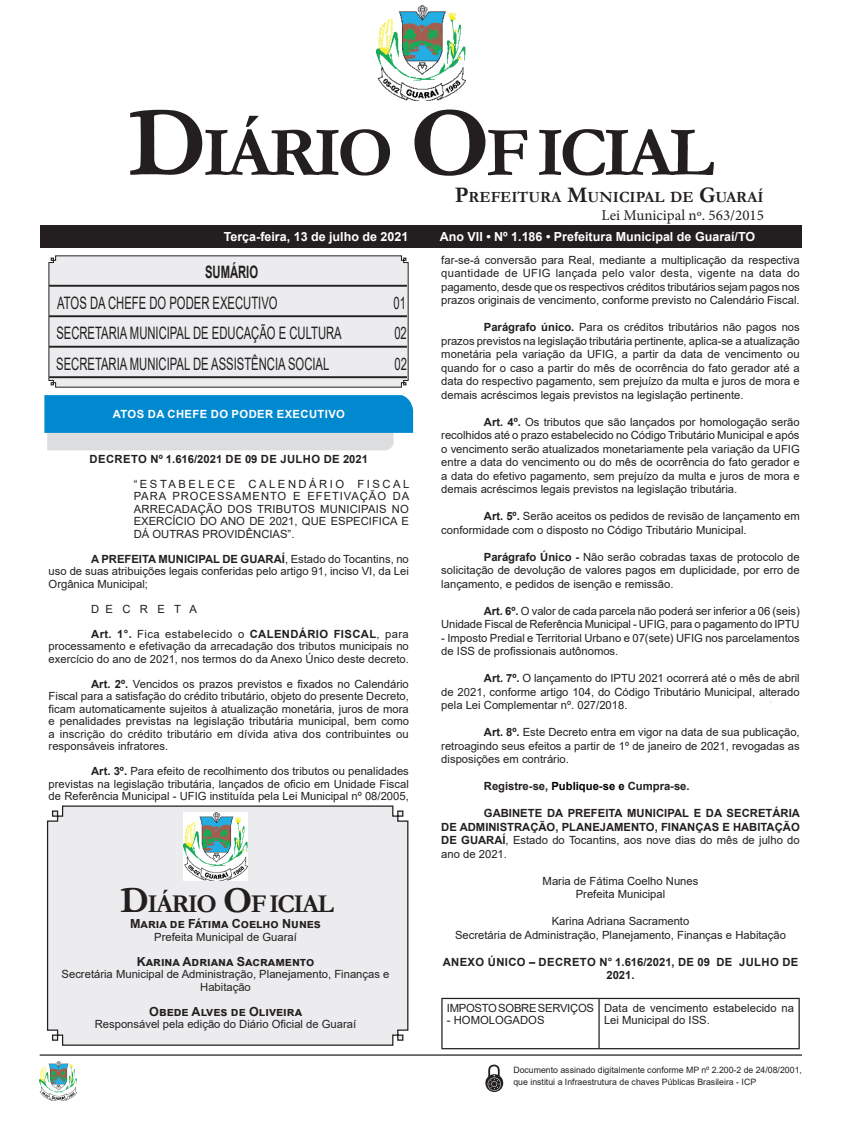
<style>
.page{position:relative;width:851px;height:1134px;background:#fff}
.page>*{position:absolute;margin:0;border:0;box-sizing:border-box;transform-origin:0 0}
.CORPO_DE_TEXTO{font:700 70.88px "Garamond";letter-spacing:-.06em;color:#231f20}
.CORPO_DE_TEXTO-2{font:700 25.88px "Garamond";letter-spacing:-.06em;color:#231f20}
.Nome_Secretário{font:17.12px "Arial";color:#231f20;scale:.66 1}
.Nome_Secretário-2{font:700 17.12px "Arial";color:#231f20;scale:.66 1}
.CORPO_DE_TEXTO-3{font:700 15.62px "Garamond";color:#231f20}
.t1{font:15px "Minion Pro";color:#231f20}
.t2{font:700 12.5px "Arial";color:#fff}
.Assinatura{font:700 12.5px "Arial";color:#231f20}
.Assinatura-2{font:700 12.5px "Arial";letter-spacing:.025em;color:#231f20}
.CORPO_DE_TEXTO-4{font:11.25px/13.5px "Arial";color:#231f20;text-align:justify}
.Assinatura-3{font:11.25px/12.5px "Arial";color:#231f20;text-align:center}
.CORPO_DE_TEXTO-5{font:700 11.25px/13.5px "Arial";color:#231f20;text-align:justify}
.EMENTA{font:11.25px/12.5px "Arial";color:#231f20;text-align:justify}
.TITULOS{font:700 11.25px/13.5px "Arial";letter-spacing:.035em;color:#231f20;text-align:center}
.SEM_PARAGRAFO{font:11.25px/12.5px "Arial";color:#231f20}
.Chancela2{font:700 11.25px "Arial";letter-spacing:.035em;color:#fff}
.SEM_PARAGRAFO-2{font:11.25px "Arial";letter-spacing:-.025em;color:#231f20}
.CORPO_DE_TEXTO-6{font:8.75px/12.5px "Arial";color:#231f20}
.s1{font-size:101.25px}
.s2{font-size:22.38px}
.s3{font-weight:700}
.s4{font-size:36.88px}
.s5{color:#000}
.s6{font-weight:400}
</style>
<div class="page">
<div style="left:40px;top:225px;width:761px;height:22px;background:#231f20"></div>
<hr style="left:40px;top:1054px;width:761px;height:2px;background:#231f20">
<img style="left:376px;top:5px;width:89px;height:95px">
<img style="left:40px;top:1061px;width:37px;height:39px">
<svg style="left:485px;top:1065px;width:18px;height:27px"></svg>
<div style="left:46px;top:805px;width:363px;height:241px;background:#ececee"></div>
<img style="left:183px;top:812px;width:64px;height:68px">
<svg style="left:48px;top:255px;width:360px;height:133px;background:#dcdcde"></svg>
<svg style="left:44px;top:395px;width:369px;height:55px;background:#46a4d4"></svg>
<hr style="left:441px;top:998px;width:158px;height:1px;background:#231f20">
<hr style="left:441px;top:999px;width:1px;height:49px;background:#231f20">
<hr style="left:599px;top:998px;width:200px;height:1px;background:#231f20">
<hr style="left:598px;top:999px;width:1px;height:49px;background:#231f20">
<hr style="left:798px;top:999px;width:1px;height:49px;background:#231f20">
<hr style="left:441px;top:1048px;width:158px;height:1px;background:#231f20">
<hr style="left:599px;top:1048px;width:200px;height:1px;background:#231f20">
<p class="CORPO_DE_TEXTO" style="left:128px;top:105px;width:587px"><span class="s1">D</span>IÁRIO <span class="s1">O</span>F ICIAL</p>
<p class="CORPO_DE_TEXTO-3" style="left:455px;top:186px;width:310px"><span class="s2">P</span>REFEITURA <span class="s2">M</span>UNICIPAL DE <span class="s2">G</span>UARAÍ</p>
<p class="t1" style="left:601px;top:205px;width:164px">Lei Municipal nº. 563/2015</p>
<p class="t2" style="left:224px;top:228px;width:186px">Terça-feira, 13 de julho de 2021</p>
<p class="t2" style="left:439px;top:228px;width:317px">Ano VII • Nº 1.186 • Prefeitura Municipal de Guaraí/TO</p>
<p class="Nome_Secretário-2" style="left:205px;top:260px;width:82px">SUMÁRIO</p>
<p class="Nome_Secretário" style="left:57px;top:291px;width:335px">ATOS DA CHEFE DO PODER EXECUTIVO</p>
<p class="Nome_Secretário" style="left:393px;top:291px;width:20px">01</p>
<p class="Nome_Secretário" style="left:56px;top:321px;width:434px">SECRETARIA MUNICIPAL DE EDUCAÇÃO E CULTURA</p>
<p class="Nome_Secretário" style="left:394px;top:321px;width:20px">02</p>
<p class="Nome_Secretário" style="left:56px;top:352px;width:415px">SECRETARIA MUNICIPAL DE ASSISTÊNCIA SOCIAL</p>
<p class="Nome_Secretário" style="left:394px;top:352px;width:20px">02</p>
<p class="Chancela2" style="left:113px;top:406px;width:233px">ATOS DA CHEFE DO PODER EXECUTIVO</p>
<p class="TITULOS" style="left:90px;top:452px;width:280px">DECRETO Nº 1.616/2021 DE 09 DE JULHO DE 2021</p>
<p class="EMENTA" style="left:134px;top:478px;width:277px">“ESTABELECE CALENDÁRIO FISCAL PARA PROCESSAMENTO E EFETIVAÇÃO DA ARRECADAÇÃO DOS TRIBUTOS MUNICIPAIS NO EXERCÍCIO DO ANO DE 2021, QUE ESPECIFICA E DÁ OUTRAS PROVIDÊNCIAS”.</p>
<p class="CORPO_DE_TEXTO-4" style="left:49px;top:553px;width:361px;line-height:12.5px;text-indent:43px"><span class="s3">A PREFEITA MUNICIPAL DE GUARAÍ</span>, Estado do Tocantins, no uso de suas atribuições legais conferidas pelo artigo 91, inciso VI, da Lei Orgânica Municipal;</p>
<p class="CORPO_DE_TEXTO-4" style="left:91px;top:602px;width:107px">D E C R E T A</p>
<p class="CORPO_DE_TEXTO-4" style="left:49px;top:628px;width:362px;line-height:12.5px;text-indent:43px"><span class="s3">Art. 1°.</span> Fica estabelecido o <span class="s3">CALENDÁRIO FISCAL</span>, para processamento e efetivação da arrecadação dos tributos municipais no exercício do ano de 2021, nos termos do da Anexo Único deste decreto.</p>
<p class="CORPO_DE_TEXTO-4" style="left:49px;top:678px;width:362px;line-height:12.5px;text-indent:43px"><span class="s3">Art. 2º.</span> Vencidos os prazos previstos e fixados no Calendário Fiscal para a satisfação do crédito tributário, objeto do presente Decreto, ficam automaticamente sujeitos à atualização monetária, juros de mora e penalidades previstas na legislação tributária municipal, bem como a inscrição do crédito tributário em dívida ativa dos contribuintes ou responsáveis infratores.</p>
<p class="CORPO_DE_TEXTO-4" style="left:49px;top:765px;width:362px;line-height:12.5px;text-indent:43px"><span class="s3">Art. 3º.</span> Para efeito de recolhimento dos tributos ou penalidades previstas na legislação tributária, lançados de oficio em Unidade Fiscal de Referência Municipal - UFIG instituída pela Lei Municipal nº 08/2005,</p>
<p class="CORPO_DE_TEXTO-2" style="left:120px;top:886px;width:215px"><span class="s4">D</span>IÁRIO <span class="s4">O</span>F ICIAL</p>
<p class="Assinatura" style="left:130px;top:915px;width:192px">Maria de Fátima Coelho Nunes</p>
<p class="Assinatura-3" style="left:154px;top:930px;width:144px">Prefeita Municipal de Guaraí</p>
<p class="Assinatura-2" style="left:137px;top:952px;width:179px">Karina Adriana Sacramento</p>
<p class="Assinatura-3" style="left:62px;top:968px;width:329px">Secretária Municipal de Administração, Planejamento, Finanças e<br>Habitação</p>
<p class="Assinatura" style="left:149px;top:1002px;width:154px">Obede Alves de Oliveira</p>
<p class="Assinatura-3" style="left:95px;top:1018px;width:263px">Responsável pela edição do Diário Oficial de Guaraí</p>
<p class="CORPO_DE_TEXTO-4" style="left:441px;top:253px;width:360px">far-se-á conversão para Real, mediante a multiplicação da respectiva quantidade de UFIG lançada pelo valor desta, vigente na data do pagamento, desde que os respectivos créditos tributários sejam pagos nos prazos originais de vencimento, conforme previsto no Calendário Fiscal.</p>
<p class="CORPO_DE_TEXTO-4" style="left:441px;top:320px;width:360px;text-indent:43px"><span class="s3">Parágrafo único.</span> Para os créditos tributários não pagos nos prazos previstos na legislação tributária pertinente, aplica-se a atualização monetária pela variação da UFIG, a partir da data de vencimento ou quando for o caso a partir do mês de ocorrência do fato gerador até a data do respectivo pagamento, sem prejuízo da multa e juros de mora e demais acréscimos legais previstos na legislação pertinente.</p>
<p class="CORPO_DE_TEXTO-4" style="left:441px;top:415px;width:360px;text-indent:43px"><span class="s3">Art. 4º.</span> Os tributos que são lançados por homologação serão recolhidos até o prazo estabelecido no Código Tributário Municipal e após o vencimento serão atualizados monetariamente pela variação da UFIG entre a data do vencimento ou do mês de ocorrência do fato gerador e a data do efetivo pagamento, sem prejuízo da multa e juros de mora e demais acréscimos legais previstos na legislação tributária.</p>
<p class="CORPO_DE_TEXTO-4" style="left:441px;top:509px;width:360px;text-indent:43px"><span class="s3">Art. 5º.</span> Serão aceitos os pedidos de revisão de lançamento em conformidade com o disposto no Código Tributário Municipal.</p>
<p class="CORPO_DE_TEXTO-4" style="left:441px;top:550px;width:360px;text-indent:43px"><span class="s3">Parágrafo Único -</span> Não serão cobradas taxas de protocolo de solicitação de devolução de valores pagos em duplicidade, por erro de lançamento, e pedidos de isenção e remissão.</p>
<p class="CORPO_DE_TEXTO-4" style="left:441px;top:604px;width:360px;text-align:right"><span class="s3">Art. 6º.</span> O valor de cada parcela não poderá ser inferior a 06 (seis)<br>Unidade Fiscal de Referência Municipal - UFIG, para o pagamento do IPTU</p>
<p class="CORPO_DE_TEXTO-4" style="left:441px;top:631px;width:360px">- Imposto Predial e Territorial Urbano e 07(sete) UFIG nos parcelamentos de ISS de profissionais autônomos.</p>
<p class="CORPO_DE_TEXTO-4" style="left:441px;top:671px;width:360px;text-indent:43px"><span class="s3">Art. 7º.</span> O lançamento do IPTU 2021 ocorrerá até o mês de abril de 2021, conforme artigo 104, do Código Tributário Municipal, alterado pela Lei Complementar nº. 027/2018.</p>
<p class="CORPO_DE_TEXTO-4" style="left:441px;top:725px;width:360px;text-indent:43px"><span class="s3">Art. 8º.</span> Este Decreto entra em vigor na data de sua publicação, retroagindo seus efeitos a partir de 1º de janeiro de 2021, revogadas as disposições em contrário.</p>
<p class="CORPO_DE_TEXTO-5" style="left:484px;top:780px;width:207px">Registre-se, <span class="s5">Publique-se e</span> Cumpra-se.</p>
<p class="CORPO_DE_TEXTO-5" style="left:441px;top:807px;width:360px;text-indent:43px">GABINETE DA PREFEITA MUNICIPAL E DA SECRETÁRIA DE ADMINISTRAÇÃO, PLANEJAMENTO, FINANÇAS E HABITAÇÃO DE GUARAÍ<span class="s6">, Estado do Tocantins, aos nove dias do mês de julho do ano de 2021.</span></p>
<p class="Assinatura-3" style="left:542px;top:874px;width:157px">Maria de Fátima Coelho Nunes</p>
<p class="Assinatura-3" style="left:575px;top:888px;width:91px">Prefeita Municipal</p>
<p class="Assinatura-3" style="left:551px;top:915px;width:139px">Karina Adriana Sacramento</p>
<p class="Assinatura-3" style="left:455px;top:928px;width:332px">Secretária de Administração, Planejamento, Finanças e Habitação</p>
<p class="TITULOS" style="left:442px;top:955px;width:357px">ANEXO ÚNICO – DECRETO N° 1.616/2021, DE 09 DE JULHO DE<br>2021.</p>
<p class="SEM_PARAGRAFO-2" style="left:447px;top:1000px;width:148px">IMPOSTO SOBRE SERVIÇOS</p>
<p class="SEM_PARAGRAFO" style="left:447px;top:1014px;width:99px">- HOMOLOGADOS</p>
<p class="SEM_PARAGRAFO" style="left:604px;top:1001px;width:192px">Data de vencimento estabelecido na<br>Lei Municipal do ISS.</p>
<p class="CORPO_DE_TEXTO-6" style="left:513px;top:1063px;width:290px">Documento assinado digitalmente conforme MP nº 2.200-2 de 24/08/2001, que institui a Infraestrutura de chaves Públicas Brasileira - ICP</p>
</div>
